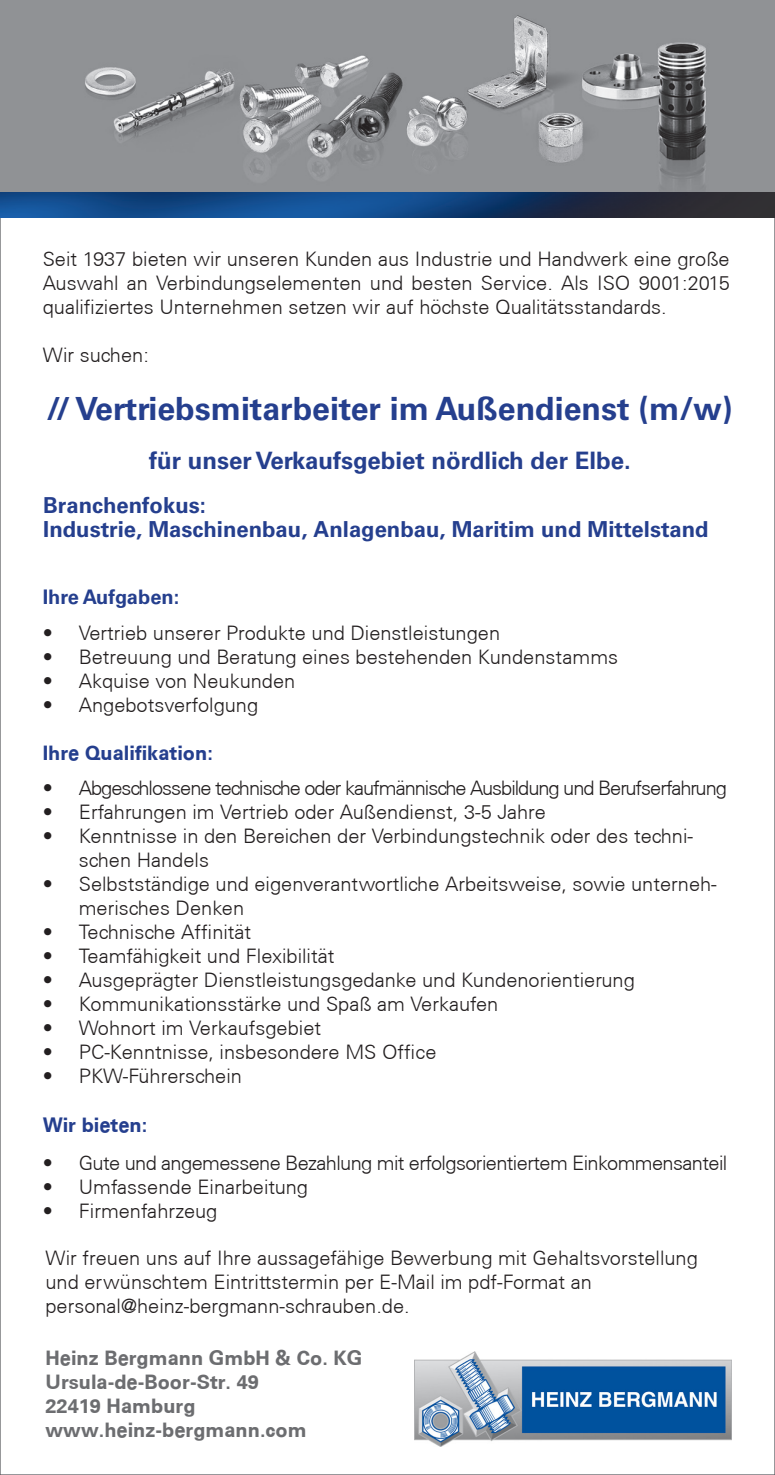
<style>
.page{position:relative;width:775px;height:1475px;background:#fff}
.page>*{position:absolute;margin:0;border:0;box-sizing:border-box;transform-origin:0 0}
.t1{font:700 32px "Univers LT Std";color:#253f8e}
.t2{font:700 24px "Univers LT Std";color:#253f8e}
.t3{font:700 22px "Univers LT Std";color:#253f8e}
.t4{font:300 20px/24px "Univers CE";color:#231f20}
.t5{font:700 20px/24px "Univers CE";color:#6c6d70}
.t6{font:300 20px "Univers CE";letter-spacing:-.05em;color:#231f20}
.t7{font:300 20px "Univers CE";letter-spacing:-.03em;color:#231f20}
.t8{font:700 20px "Univers CE";color:#253f8e}
.t9{font:700 20px "Univers LT Std";color:#253f8e}
</style>
<div class="page">
<img style="left:414px;top:1351px;width:316px;height:95px">
<img style="left:0;top:0;width:774px;height:217px">
<p class="t4" style="left:43px;top:247px;width:688px;text-align:justify">Seit 1937 bieten wir unseren Kunden aus Industrie und Handwerk eine große Auswahl an Verbindungselementen und besten Service. Als ISO 9001:2015 qualifiziertes Unternehmen setzen wir auf höchste Qualitätsstandards.</p>
<p class="t4" style="left:43px;top:343px;width:108px">Wir suchen:</p>
<p class="t1" style="left:46px;top:389px;width:687px">// Vertriebsmitarbeiter im Außendienst (m/w)</p>
<p class="t2" style="left:149px;top:446px;width:483px">für unser Verkaufsgebiet nördlich der Elbe.</p>
<p class="t3" style="left:43px;top:492px;width:164px">Branchenfokus:</p>
<p class="t3" style="left:43px;top:516px;width:666px">Industrie, Maschinenbau, Anlagenbau, Maritim und Mittelstand</p>
<p class="t9" style="left:43px;top:585px;width:138px">Ihre Aufgaben:</p>
<p class="t4" style="left:43px;top:621px;width:459px">• Vertrieb unserer Produkte und Dienstleistungen</p>
<p class="t4" style="left:43px;top:645px;width:576px">• Betreuung und Beratung eines bestehenden Kundenstamms</p>
<p class="t4" style="left:43px;top:669px;width:254px">• Akquise von Neukunden</p>
<p class="t4" style="left:43px;top:693px;width:217px">• Angebotsverfolgung</p>
<p class="t8" style="left:43px;top:741px;width:172px">Ihre Qualifikation:</p>
<p class="t6" style="left:43px;top:776px;width:685px">• Abgeschlossene technische oder kaufmännische Ausbildung und Berufserfahrung</p>
<p class="t4" style="left:43px;top:800px;width:504px">• Erfahrungen im Vertrieb oder Außendienst, 3-5 Jahre</p>
<p class="t4" style="left:79px;top:824px;width:615px;text-indent:-36px">• Kenntnisse in den Bereichen der Verbindungstechnik oder des techni&shy;schen Handels</p>
<p class="t4" style="left:79px;top:872px;width:639px;text-indent:-36px">• Selbstständige und eigenverantwortliche Arbeitsweise, sowie unterneh&shy;merisches Denken</p>
<p class="t4" style="left:43px;top:920px;width:210px">• Technische Affinität</p>
<p class="t4" style="left:43px;top:944px;width:293px">• Teamfähigkeit und Flexibilität</p>
<p class="t4" style="left:43px;top:968px;width:593px">• Ausgeprägter Dienstleistungsgedanke und Kundenorientierung</p>
<p class="t4" style="left:43px;top:992px;width:457px">• Kommunikationsstärke und Spaß am Verkaufen</p>
<p class="t4" style="left:43px;top:1016px;width:280px">• Wohnort im Verkaufsgebiet</p>
<p class="t4" style="left:43px;top:1040px;width:395px">• PC-Kenntnisse, insbesondere MS Office</p>
<p class="t4" style="left:43px;top:1064px;width:201px">• PKW-Führerschein</p>
<p class="t8" style="left:43px;top:1112px;width:106px">Wir bieten:</p>
<p class="t7" style="left:43px;top:1151px;width:686px">• Gute und angemessene Bezahlung mit erfolgsorientiertem Einkommensanteil</p>
<p class="t4" style="left:43px;top:1174px;width:267px">• Umfassende Einarbeitung</p>
<p class="t4" style="left:43px;top:1198px;width:176px">• Firmenfahrzeug</p>
<p class="t4" style="left:45px;top:1246px;width:653px">Wir freuen uns auf Ihre aussagefähige Bewerbung mit Gehaltsvorstellung und erwünschtem Eintrittstermin per E-Mail im pdf-Format an personal@heinz-bergmann-schrauben.de.</p>
<p class="t5" style="left:45px;top:1345px;width:318px">Heinz Bergmann GmbH &amp; Co. KG<br>Ursula-de-Boor-Str. 49</p>
<p class="t5" style="left:45px;top:1393px;width:152px">22419 Hamburg</p>
<p class="t5" style="left:45px;top:1417px;width:263px">www.heinz-bergmann.com</p>
</div>
